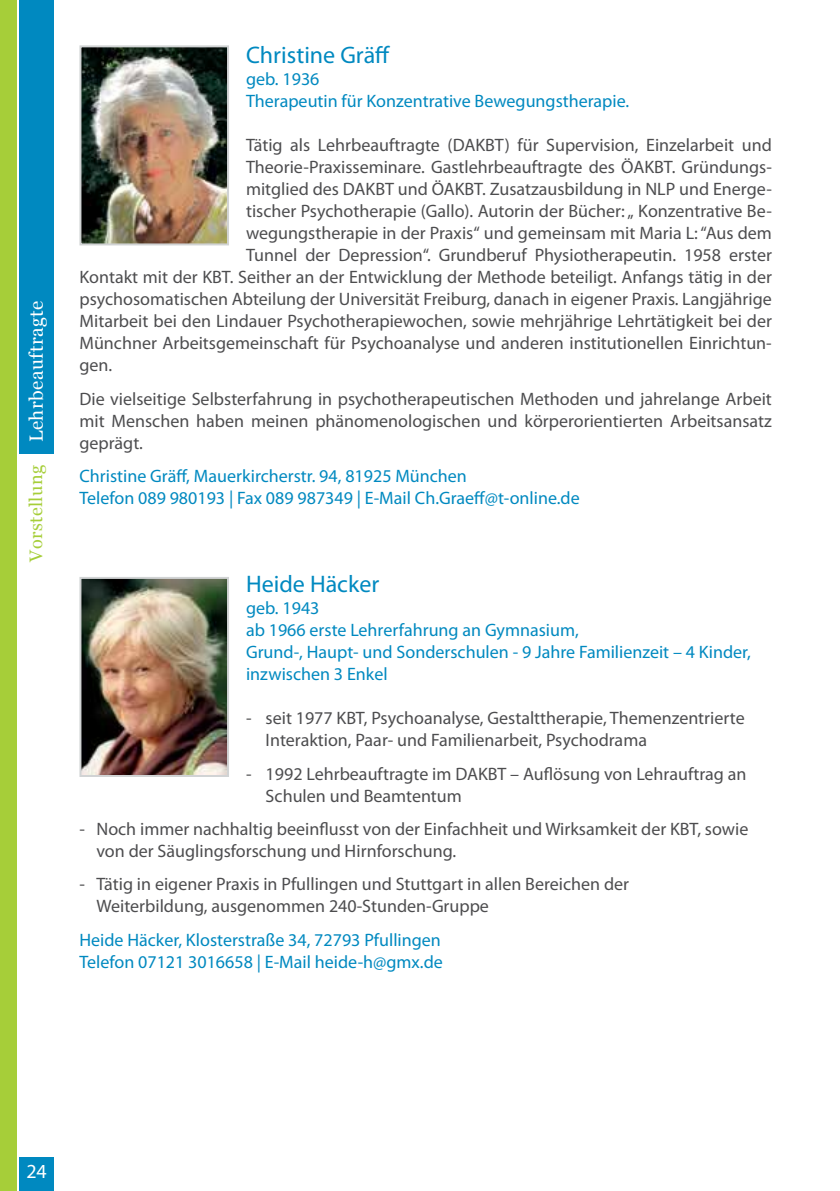
<style>
.page{position:relative;width:840px;height:1191px;background:#fff}
.page>*{position:absolute;margin:0;border:0;box-sizing:border-box;transform-origin:0 0}
.t1{font:24px "Myriad Pro";color:#0089c0}
.t2{font:20px "Myriad Pro";color:#fff}
.t3{font:19px "Georgia";letter-spacing:.025em;color:#fff}
.t4{font:18px/22px "Myriad Pro";color:#4d4d4f}
.t5{font:18px/22px "Myriad Pro";color:#0089c0}
.t6{font:18px "Georgia";letter-spacing:.025em;color:#a6ce39}
</style>
<div class="page">
<div style="left:20px;top:0;width:34px;height:454px;background:#0089c0"></div>
<div style="left:0;top:0;width:17px;height:1191px;background:#a6ce39"></div>
<div style="left:20px;top:1157px;width:34px;height:34px;background:#0089c0"></div>
<img style="left:82px;top:48px;width:144px;height:194px">
<div style="left:79px;top:45px;width:150px;height:200px;border:2px solid #d1d3d4"></div>
<img style="left:82px;top:580px;width:144px;height:194px">
<div style="left:79px;top:577px;width:150px;height:200px;border:2px solid #d1d3d4"></div>
<p class="t3" style="left:22px;top:442px;width:143px;rotate:-90deg">Lehrbeauftragte</p>
<p class="t6" style="left:23px;top:562px;width:98px;rotate:-90deg">Vorstellung</p>
<h1 class="t1" style="left:246px;top:41px;width:145px">Christine Gräff</h1>
<p class="t5" style="left:246px;top:68px;width:384px">geb. 1936<br>Therapeutin für Konzentrative Bewegungstherapie.</p>
<p class="t4" style="left:246px;top:134px;width:527px">Tätig als Lehrbeauftragte (DAKBT) für Supervision, Einzelarbeit und</p>
<p class="t4" style="left:246px;top:156px;width:527px">Theorie-Praxisseminare. Gastlehrbeauftragte des ÖAKBT. Gründungs-</p>
<p class="t4" style="left:246px;top:178px;width:527px">mitglied des DAKBT und ÖAKBT. Zusatzausbildung in NLP und Energe-</p>
<p class="t4" style="left:246px;top:200px;width:527px">tischer Psychotherapie (Gallo). Autorin der Bücher: „ Konzentrative Be-</p>
<p class="t4" style="left:246px;top:222px;width:527px">wegungstherapie in der Praxis“ und gemeinsam mit Maria L: “Aus dem</p>
<p class="t4" style="left:246px;top:244px;width:527px">Tunnel der Depression“. Grundberuf Physiotherapeutin. 1958 erster</p>
<p class="t4" style="left:79px;top:266px;width:693px">Kontakt mit der KBT. Seither an der Entwicklung der Methode beteiligt. Anfangs tätig in der</p>
<p class="t4" style="left:79px;top:288px;width:693px">psychosomatischen Abteilung der Universität Freiburg, danach in eigener Praxis. Langjährige</p>
<p class="t4" style="left:79px;top:310px;width:693px">Mitarbeit bei den Lindauer Psychotherapiewochen, sowie mehrjährige Lehrtätigkeit bei der</p>
<p class="t4" style="left:79px;top:332px;width:693px">Münchner Arbeitsgemeinschaft für Psychoanalyse und anderen institutionellen Einrichtun-</p>
<p class="t4" style="left:79px;top:354px;width:34px">gen.</p>
<p class="t4" style="left:79px;top:387px;width:693px;text-align:justify">Die vielseitige Selbsterfahrung in psychotherapeutischen Methoden und jahrelange Arbeit mit Menschen haben meinen phänomenologischen und körperorientierten Arbeitsansatz geprägt.</p>
<p class="t5" style="left:79px;top:465px;width:501px">Christine Gräff, Mauerkircherstr. 94, 81925 München<br>Telefon 089 980193 | Fax 089 987349 | E-Mail Ch.Graeff@t-online.de</p>
<h1 class="t1" style="left:246px;top:569px;width:135px">Heide Häcker</h1>
<p class="t5" style="left:246px;top:597px;width:506px">geb. 1943<br>ab 1966 erste Lehrerfahrung an Gymnasium,<br>Grund-, Haupt- und Sonderschulen - 9 Jahre Familienzeit – 4 Kinder, inzwischen 3 Enkel</p>
<p class="t4" style="left:265px;top:707px;width:480px;text-indent:-20px">- seit 1977 KBT, Psychoanalyse, Gestalttherapie, Themenzentrierte<br>Interaktion, Paar- und Familienarbeit, Psychodrama</p>
<p class="t4" style="left:265px;top:762px;width:482px;text-indent:-20px">- 1992 Lehrbeauftragte im DAKBT – Auflösung von Lehrauftrag an<br>Schulen und Beamtentum</p>
<p class="t4" style="left:96px;top:817px;width:653px;text-indent:-17px">- Noch immer nachhaltig beeinflusst von der Einfachheit und Wirksamkeit der KBT, sowie von der Säuglingsforschung und Hirnforschung.</p>
<p class="t4" style="left:96px;top:873px;width:534px;text-indent:-17px">- Tätig in eigener Praxis in Pfullingen und Stuttgart in allen Bereichen der<br>Weiterbildung, ausgenommen 240-Stunden-Gruppe</p>
<p class="t5" style="left:79px;top:928px;width:364px">Heide Häcker, Klosterstraße 34, 72793 Pfullingen<br>Telefon 07121 3016658 | E-Mail heide-h@gmx.de</p>
<p class="t2" style="left:26px;top:1159px;width:22px">24</p>
</div>
